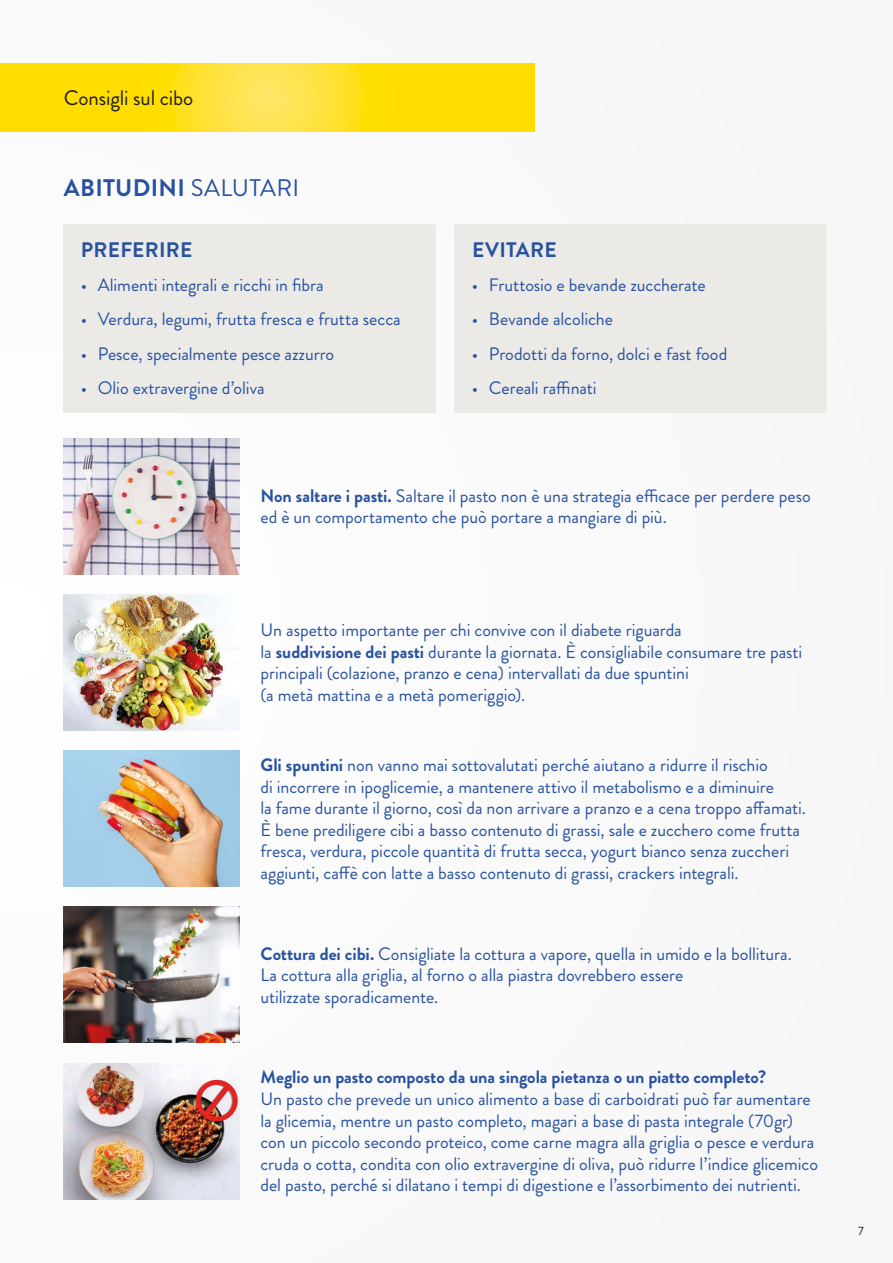
<style>
.page{position:relative;width:893px;height:1263px;background:#f9f9f9}
.page>*{position:absolute;margin:0;border:0;box-sizing:border-box;transform-origin:0 0}
.t1{font:700 24px "Brandon Grotesque";letter-spacing:.01em;color:#2852a0}
.t2{font:700 21px "Brandon Grotesque";letter-spacing:.01em;color:#2852a0}
.t3{font:21px "Brandon Grotesque";letter-spacing:-.005em;color:#1d1d1b}
.t4{font:18px/21.6px "Brandon Grotesque";letter-spacing:-.005em;color:#2852a0}
.t5{font:700 18px "Brandon Grotesque";letter-spacing:-.005em;color:#2852a0}
.t6{font:12px "Brandon Grotesque";color:#1d1d1b}
.s1{font-weight:400}
.s2{font-weight:700}
</style>
<div class="page">
<img style="left:64px;top:438px;width:175px;height:136px">
<img style="left:64px;top:594px;width:159px;height:136px">
<img style="left:64px;top:750px;width:175px;height:137px">
<img style="left:64px;top:907px;width:175px;height:136px">
<img style="left:64px;top:1063px;width:175px;height:136px">
<div style="left:64px;top:224px;width:372px;height:188px;background:#ebeae6"></div>
<div style="left:455px;top:224px;width:372px;height:188px;background:#ebeae6"></div>
<svg style="left:0;top:64px;width:534px;height:67px;background:#ffdf16"></svg>
<p class="t3" style="left:64px;top:83px;width:131px">Consigli sul cibo</p>
<h1 class="t1" style="left:64px;top:171px;width:237px">ABITUDINI <span class="s1">SALUTARI</span></h1>
<p class="t2" style="left:81px;top:235px;width:113px">PREFERIRE</p>
<p class="t4" style="left:81px;top:274px;width:244px">• Alimenti integrali e ricchi in fibra</p>
<p class="t4" style="left:81px;top:309px;width:322px">• Verdura, legumi, frutta fresca e frutta secca</p>
<p class="t4" style="left:81px;top:343px;width:255px">• Pesce, specialmente pesce azzurro</p>
<p class="t4" style="left:81px;top:377px;width:185px">• Olio extravergine d’oliva</p>
<p class="t2" style="left:472px;top:235px;width:86px">EVITARE</p>
<p class="t4" style="left:472px;top:274px;width:235px">• Fruttosio e bevande zuccherate</p>
<p class="t4" style="left:472px;top:309px;width:143px">• Bevande alcoliche</p>
<p class="t4" style="left:472px;top:343px;width:257px">• Prodotti da forno, dolci e fast food</p>
<p class="t4" style="left:472px;top:377px;width:126px">• Cereali raffinati</p>
<p class="t4" style="left:260px;top:485px;width:552px"><span class="s2">Non saltare i pasti.</span> Saltare il pasto non è una strategia efficace per perdere peso ed è un comportamento che può portare a mangiare di più.</p>
<p class="t4" style="left:261px;top:619px;width:543px">Un aspetto importante per chi convive con il diabete riguarda<br>la <span class="s2">suddivisione dei pasti</span> durante la giornata. È consigliabile consumare tre pasti principali (colazione, pranzo e cena) intervallati da due spuntini<br>(a metà mattina e a metà pomeriggio).</p>
<p class="t4" style="left:260px;top:754px;width:547px"><span class="s2">Gli spuntini</span> non vanno mai sottovalutati perché aiutano a ridurre il rischio<br>di incorrere in ipoglicemie, a mantenere attivo il metabolismo e a diminuire<br>la fame durante il giorno, così da non arrivare a pranzo e a cena troppo affamati.<br>È bene prediligere cibi a basso contenuto di grassi, sale e zucchero come frutta fresca, verdura, piccole quantità di frutta secca, yogurt bianco senza zuccheri aggiunti, caffè con latte a basso contenuto di grassi, crackers integrali.</p>
<p class="t4" style="left:260px;top:943px;width:533px"><span class="s2">Cottura dei cibi.</span> Consigliate la cottura a vapore, quella in umido e la bollitura.<br>La cottura alla griglia, al forno o alla piastra dovrebbero essere<br>utilizzate sporadicamente.</p>
<p class="t5" style="left:260px;top:1065px;width:507px">Meglio un pasto composto da una singola pietanza o un piatto completo?</p>
<p class="t4" style="left:260px;top:1088px;width:559px">Un pasto che prevede un unico alimento a base di carboidrati può far aumentare la glicemia, mentre un pasto completo, magari a base di pasta integrale (70gr) con un piccolo secondo proteico, come carne magra alla griglia o pesce e verdura cruda o cotta, condita con olio extravergine di oliva, può ridurre l’indice glicemico del pasto, perché si dilatano i tempi di digestione e l’assorbimento dei nutrienti.</p>
<p class="t6" style="left:858px;top:1223px;width:7px">7</p>
</div>
